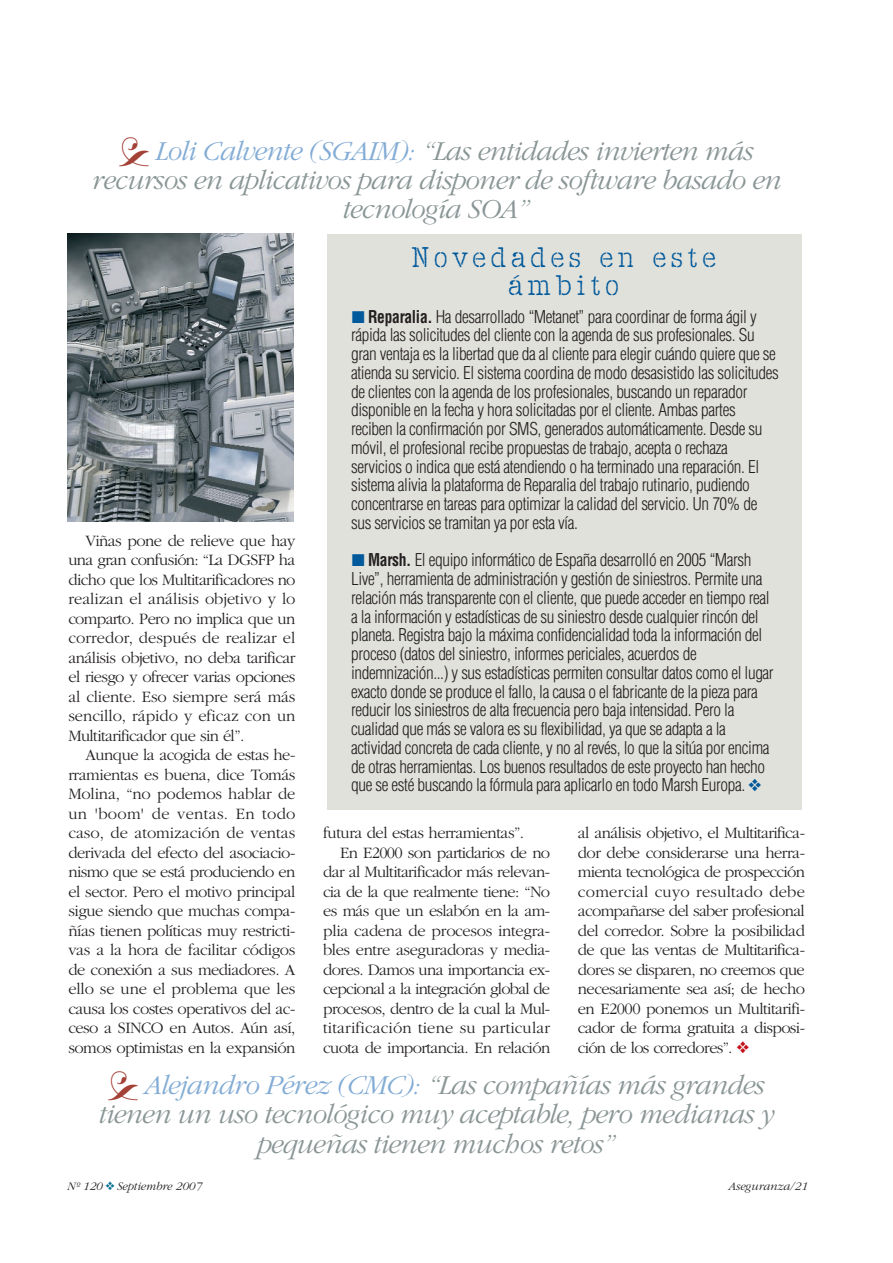
<style>
.page{position:relative;width:893px;height:1263px;background:#fff}
.page>*{position:absolute;margin:0;border:0;box-sizing:border-box;transform-origin:0 0}
.t1{font:30px/27.8px "Sayer Interview";letter-spacing:.15em;color:#00599b;text-align:center}
.t2{font:italic 300 28.5px "Garamond";letter-spacing:-.03em;color:#8a9595}
.t3{font:300 condensed 17.25px/18.8px "Helvetica";letter-spacing:-.02em;color:#231f20}
.t4{font:300 16.5px/19.5px "Garamond";letter-spacing:-.035em;color:#231f20;text-align:justify}
.t5{font:300 16.5px "Garamond";letter-spacing:.01em;color:#231f20}
.t6{font:italic 300 12px "Garamond";color:#231f20}
.s1{color:#83acd5}
.s2{font-family:"European Pi Three";font-weight:400;font-stretch:normal;color:#00599b}
.s3{font-weight:700}
.s4{color:#00599b}
.s5{color:#c4121a}
.s6{color:#0b7393}
</style>
<div class="page">
<div style="left:328px;top:234px;width:474px;height:576px;background:#e1e1db"></div>
<img style="left:68px;top:233px;width:226px;height:289px">
<h2 class="t2" style="left:154px;top:140px;width:599px"><span class="s1">Loli Calvente (SGAIM):</span> “Las entidades invierten más</h2>
<h2 class="t2" style="left:90px;top:169px;width:691px">recursos en aplicativos para disponer de software basado en</h2>
<h2 class="t2" style="left:341px;top:198px;width:188px">tecnología SOA”</h2>
<p class="t4" style="left:68px;top:532px;width:228px;text-indent:17px">Viñas pone de relieve que hay una gran confusión: “La DGSFP ha dicho que los Multitarificadores no realizan el análisis objetivo y lo comparto. Pero no implica que un corredor, después de realizar el análisis objetivo, no deba tarificar el riesgo y ofrecer varias opciones al cliente. Eso siempre será más sencillo, rápido y eficaz con un Multitarificador que sin él”.</p>
<p class="t4" style="left:68px;top:747px;width:229px;text-indent:17px">Aunque la acogida de estas he&shy;rramientas es buena, dice Tomás Molina, “no podemos hablar de un 'boom' de ventas. En todo caso, de atomización de ventas derivada del efecto del asociacio&shy;nismo que se está produciendo en el sector. Pero el motivo principal sigue siendo que muchas compa&shy;ñías tienen políticas muy restricti&shy;vas a la hora de facilitar códigos de conexión a sus mediadores. A ello se une el problema que les causa los costes operativos del ac&shy;ceso a SINCO en Autos. Aún así, somos optimistas en la expansión</p>
<h1 class="t1" style="left:410px;top:246px;width:307px">Novedades en este ámbito</h1>
<p class="t3" style="left:351px;top:308px;width:429px"><span class="s2">-</span> <span class="s3">Reparalia.</span> Ha desarrollado “Metanet” para coordinar de forma ágil y rápida las solicitudes del cliente con la agenda de sus profesionales. Su gran ventaja es la libertad que da al cliente para elegir cuándo quiere que se atienda su servicio. El sistema coordina de modo desasistido las solicitudes de clientes con la agenda de los profesionales, buscando un reparador disponible en la fecha y hora solicitadas por el cliente. Ambas partes reciben la confirmación por SMS, generados automáticamente. Desde su móvil, el profesional recibe propuestas de trabajo, acepta o rechaza servicios o indica que está atendiendo o ha terminado una reparación. El sistema alivia la plataforma de Reparalia del trabajo rutinario, pudiendo concentrarse en tareas para optimizar la calidad del servicio. Un 70% de sus servicios se tramitan ya por esta vía.</p>
<p class="t3" style="left:351px;top:552px;width:424px"><span class="s2">-</span> <span class="s3">Marsh.</span> El equipo informático de España desarrolló en 2005 “Marsh Live”, herramienta de administración y gestión de siniestros. Permite una relación más transparente con el cliente, que puede acceder en tiempo real a la información y estadísticas de su siniestro desde cualquier rincón del planeta. Registra bajo la máxima confidencialidad toda la información del proceso (datos del siniestro, informes periciales, acuerdos de indemnización...) y sus estadísticas permiten consultar datos como el lugar exacto donde se produce el fallo, la causa o el fabricante de la pieza para reducir los siniestros de alta frecuencia pero baja intensidad. Pero la cualidad que más se valora es su flexibilidad, ya que se adapta a la actividad concreta de cada cliente, y no al revés, lo que la sitúa por encima de otras herramientas. Los buenos resultados de este proyecto han hecho que se esté buscando la fórmula para aplicarlo en todo Marsh Europa. <span class="s4">❖</span></p>
<p class="t4" style="left:323px;top:825px;width:203px">futura del estas herramientas”.</p>
<p class="t4" style="left:340px;top:844px;width:211px">En E2000 son partidarios de no</p>
<p class="t4" style="left:323px;top:864px;width:228px">dar al Multitarificador más relevan-</p>
<p class="t4" style="left:323px;top:883px;width:228px">cia de la que realmente tiene: “No</p>
<p class="t4" style="left:323px;top:903px;width:228px">es más que un eslabón en la am-</p>
<p class="t4" style="left:323px;top:922px;width:228px">plia cadena de procesos integra-</p>
<p class="t4" style="left:323px;top:942px;width:228px">bles entre aseguradoras y media-</p>
<p class="t4" style="left:323px;top:961px;width:228px">dores. Damos una importancia ex-</p>
<p class="t4" style="left:323px;top:981px;width:228px">cepcional a la integración global de</p>
<p class="t4" style="left:323px;top:1000px;width:228px">procesos, dentro de la cual la Mul-</p>
<p class="t5" style="left:323px;top:1022px;width:228px">titarificación tiene su particular</p>
<p class="t4" style="left:323px;top:1039px;width:228px">cuota de importancia. En relación</p>
<p class="t4" style="left:578px;top:825px;width:228px">al análisis objetivo, el Multitarifica&shy;dor debe considerarse una herra&shy;mienta tecnológica de prospección comercial cuyo resultado debe acompañarse del saber profesional del corredor. Sobre la posibilidad de que las ventas de Multitarifica&shy;dores se disparen, no creemos que necesariamente sea así; de hecho en E2000 ponemos un Multitarifi&shy;cador de forma gratuita a disposi&shy;ción de los corredores”. <span class="s5">❖</span></p>
<h2 class="t2" style="left:142px;top:1074px;width:622px"><span class="s1">Alejandro Pérez (CMC):</span> “Las compañías más grandes</h2>
<h2 class="t2" style="left:97px;top:1104px;width:677px">tienen un uso tecnológico muy aceptable, pero medianas y</h2>
<h2 class="t2" style="left:256px;top:1133px;width:359px">pequeñas tienen muchos retos”</h2>
<p class="t6" style="left:67px;top:1182px;width:136px">Nº 120 <span class="s6">❖</span>Septiembre 2007</p>
<p class="t6" style="left:727px;top:1182px;width:81px">Aseguranza/21</p>
</div>
